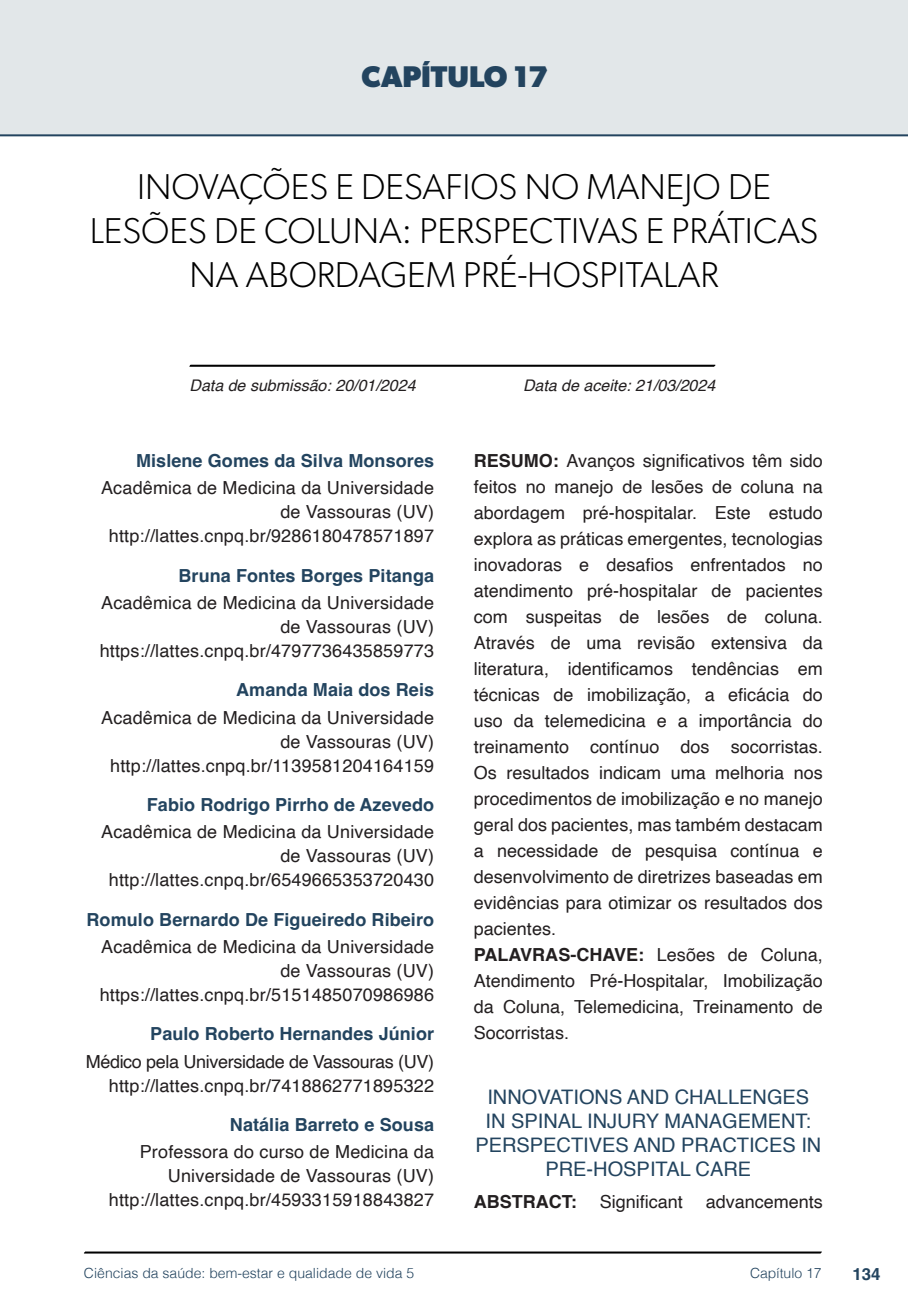
<style>
.page{position:relative;width:908px;height:1304px;background:#fff}
.page>*{position:absolute;margin:0;border:0;box-sizing:border-box;transform-origin:0 0}
.t1{font:300 36px/44px "Gibson";color:#000;text-align:center}
.t2{font:700 30px "Gibson";color:#23445f}
.t3{font:20px/24px "Helvetica";color:#23445f;text-align:center}
.t4{font:18px/26px "Helvetica";color:#231f20;text-align:right}
.t5{font:700 18px "Helvetica";letter-spacing:.005em;color:#23445f}
.t6{font:18px/24px "Helvetica";letter-spacing:-.02em;color:#231f20;text-align:right}
.t7{font:700 18px "Helvetica";color:#231f20}
.t8{font:700 16.8px "Helvetica";color:#23445f}
.t9{font:italic 16px "Helvetica";color:#231f20}
.t10{font:300 14px "Helvetica";color:#23445f}
.s1{font-weight:700}
</style>
<div class="page">
<svg style="left:84px;top:1251px;width:737px;height:3px;background:#515151"></svg>
<svg style="left:189px;top:364px;width:526px;height:3px;background:#4f4f4f"></svg>
<div style="left:0;top:0;width:907px;height:136px;background:#e2e7e9"></div>
<div style="left:44px;top:72px;width:68px;height:61px;background:#e2e7e9"></div>
<h2 class="t2" style="left:361px;top:58px;width:188px">CAPÍTULO 17</h2>
<h1 class="t1" style="left:90px;top:164px;width:729px">INOVAÇÕES E DESAFIOS NO MANEJO DE<br>LESÕES DE COLUNA: PERSPECTIVAS E PRÁTICAS<br>NA ABORDAGEM PRÉ-HOSPITALAR</h1>
<p class="t9" style="left:189px;top:373px;width:227px">Data de submissão: 20/01/2024</p>
<p class="t9" style="left:523px;top:373px;width:194px">Data de aceite: 21/03/2024</p>
<p class="t5" style="left:136px;top:450px;width:299px">Mislene Gomes da Silva Monsores</p>
<p class="t4" style="left:101px;top:477px;width:334px;line-height:24px">Acadêmica de Medicina da Universidade de Vassouras (UV) http://lattes.cnpq.br/9286180478571897</p>
<p class="t5" style="left:178px;top:564px;width:257px">Bruna Fontes Borges Pitanga</p>
<p class="t4" style="left:100px;top:591px;width:336px;line-height:24px">Acadêmica de Medicina da Universidade de Vassouras (UV) https://lattes.cnpq.br/4797736435859773</p>
<p class="t5" style="left:236px;top:679px;width:199px">Amanda Maia dos Reis</p>
<p class="t4" style="left:101px;top:706px;width:334px;line-height:24px">Acadêmica de Medicina da Universidade de Vassouras (UV) http://lattes.cnpq.br/1139581204164159</p>
<p class="t5" style="left:147px;top:794px;width:289px">Fabio Rodrigo Pirrho de Azevedo</p>
<p class="t4" style="left:101px;top:821px;width:334px;line-height:24px">Acadêmica de Medicina da Universidade de Vassouras (UV) http://lattes.cnpq.br/6549665353720430</p>
<p class="t5" style="left:86px;top:908px;width:349px">Romulo Bernardo De Figueiredo Ribeiro</p>
<p class="t4" style="left:100px;top:935px;width:336px;line-height:24px">Acadêmica de Medicina da Universidade de Vassouras (UV) https://lattes.cnpq.br/5151485070986986</p>
<p class="t5" style="left:150px;top:1023px;width:285px">Paulo Roberto Hernandes Júnior</p>
<p class="t6" style="left:86px;top:1050px;width:350px">Médico pela Universidade de Vassouras (UV) http://lattes.cnpq.br/7418862771895322</p>
<p class="t5" style="left:230px;top:1114px;width:206px">Natália Barreto e Sousa</p>
<p class="t4" style="left:109px;top:1141px;width:326px;line-height:24px">Professora do curso de Medicina da<br>Universidade de Vassouras (UV) http://lattes.cnpq.br/4593315918843827</p>
<p class="t4" style="left:473px;top:448px;width:350px;text-align:left"><span class="s1">RESUMO:</span> Avanços significativos têm sido feitos no manejo de lesões de coluna na abordagem pré-hospitalar. Este estudo explora as práticas emergentes, tecnologias inovadoras e desafios enfrentados no atendimento pré-hospitalar de pacientes com suspeitas de lesões de coluna.<br>Através de uma revisão extensiva da literatura, identificamos tendências em técnicas de imobilização, a eficácia do uso da telemedicina e a importância do treinamento contínuo dos socorristas.<br>Os resultados indicam uma melhoria nos procedimentos de imobilização e no manejo geral dos pacientes, mas também destacam a necessidade de pesquisa contínua e desenvolvimento de diretrizes baseadas em evidências para otimizar os resultados dos pacientes.<br><span class="s1">PALAVRAS-CHAVE:</span> Lesões de Coluna, Atendimento Pré-Hospitalar, Imobilização da Coluna, Telemedicina, Treinamento de Socorristas.</p>
<p class="t3" style="left:475px;top:1086px;width:347px">INNOVATIONS AND CHALLENGES<br>IN SPINAL INJURY MANAGEMENT:<br>PERSPECTIVES AND PRACTICES IN<br>PRE-HOSPITAL CARE</p>
<p class="t7" style="left:473px;top:1190px;width:104px">ABSTRACT:</p>
<p class="t4" style="left:599px;top:1189px;width:85px">Significant</p>
<p class="t4" style="left:705px;top:1189px;width:119px">advancements</p>
<p class="t10" style="left:84px;top:1261px;width:331px">Ciências da saúde: bem-estar e qualidade de vida 5</p>
<p class="t10" style="left:749px;top:1261px;width:73px">Capítulo 17</p>
<p class="t8" style="left:851px;top:1264px;width:30px">134</p>
</div>
